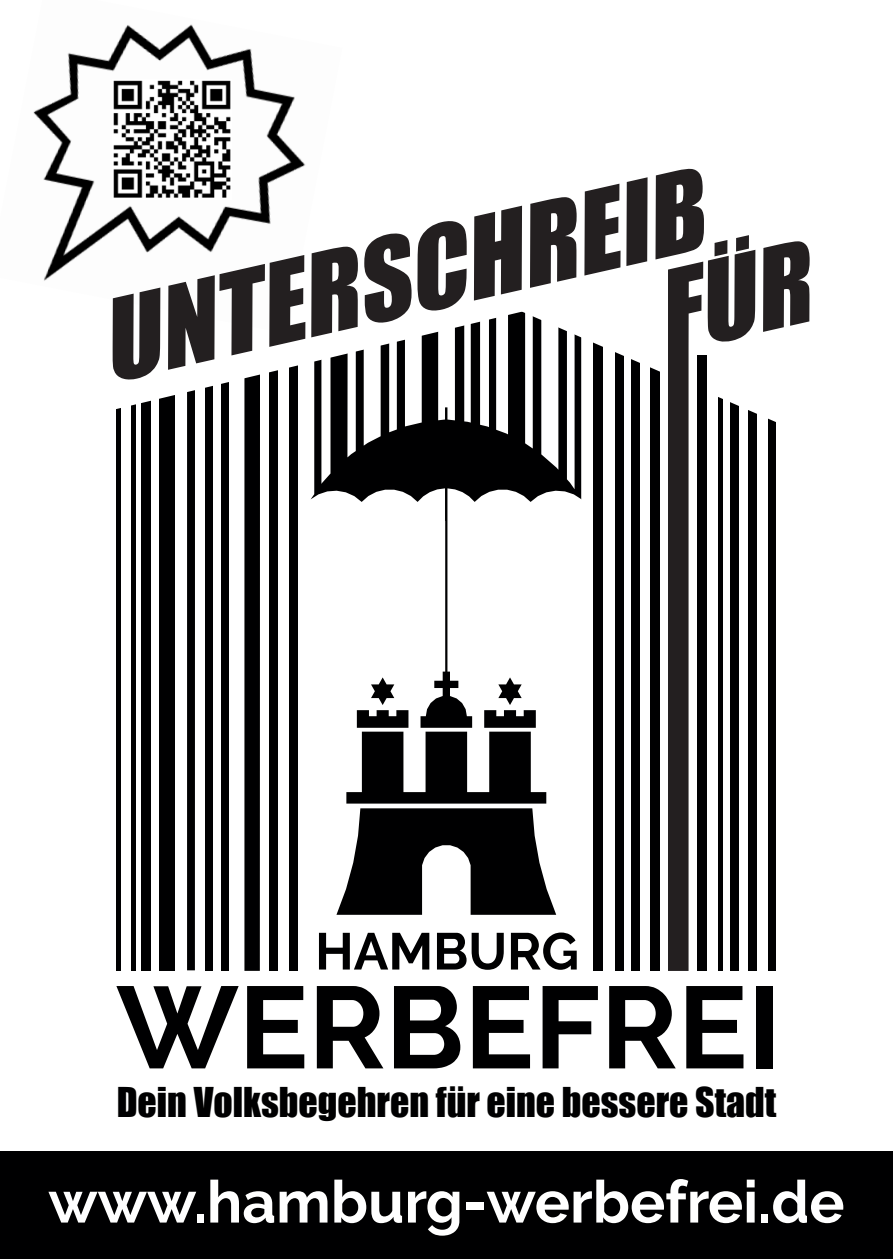
<style>
.page{position:relative;width:893px;height:1259px;background:#fff}
.page>*{position:absolute;margin:0;border:0;box-sizing:border-box;transform-origin:0 0}
.t1{font:700 116.1px "Raleway";color:#000001}
.t2{font:italic 103.5px "Impact";color:#231f20}
.t3{font:700 58.8px "Raleway";color:#fff}
.t4{font:700 51.6px "Raleway";color:#000001}
.t5{font:37.8px "Impact";color:#000001}
</style>
<div class="page">
<img style="left:33px;top:24px;width:273px;height:257px">
<img style="left:112px;top:79px;width:119px;height:120px">
<svg style="left:336px;top:731px;width:220px;height:184px"></svg>
<div style="left:289px;top:360px;width:9px;height:611px;background:#000001"></div>
<div style="left:269px;top:367px;width:8px;height:604px;background:#000001"></div>
<div style="left:187px;top:387px;width:8px;height:583px;background:#000001"></div>
<div style="left:244px;top:372px;width:16px;height:599px;background:#000001"></div>
<div style="left:141px;top:396px;width:10px;height:574px;background:#000001"></div>
<div style="left:221px;top:378px;width:8px;height:593px;background:#000001"></div>
<div style="left:116px;top:404px;width:5px;height:566px;background:#000001"></div>
<div style="left:615px;top:346px;width:9px;height:625px;background:#000001"></div>
<div style="left:594px;top:335px;width:9px;height:636px;background:#000001"></div>
<div style="left:631px;top:354px;width:9px;height:617px;background:#000001"></div>
<div style="left:650px;top:360px;width:10px;height:611px;background:#000001"></div>
<div style="left:159px;top:387px;width:16px;height:583px;background:#000001"></div>
<hr style="left:131px;top:402px;width:4px;height:568px;background:#000001">
<div style="left:205px;top:381px;width:8px;height:589px;background:#000001"></div>
<svg style="left:311px;top:409px;width:271px;height:319px"></svg>
<svg style="left:518px;top:327px;width:142px;height:99px"></svg>
<svg style="left:668px;top:235px;width:142px;height:736px"></svg>
<div style="left:698px;top:356px;width:9px;height:615px;background:#000001"></div>
<svg style="left:116px;top:311px;width:427px;height:98px"></svg>
<div style="left:0;top:1151px;width:893px;height:108px;background:#000001"></div>
<p class="t2" style="left:82px;top:267px;width:615px;rotate:-13deg">UNTERSCHREIB</p>
<p class="t4" style="left:315px;top:922px;width:265px">HAMBURG</p>
<p class="t1" style="left:116px;top:961px;width:666px">WERBEFREI</p>
<p class="t5" style="left:117px;top:1073px;width:661px">Dein Volksbegehren für eine bessere Stadt</p>
<p class="t3" style="left:48px;top:1168px;width:798px">www.hamburg-werbefrei.de</p>
</div>
